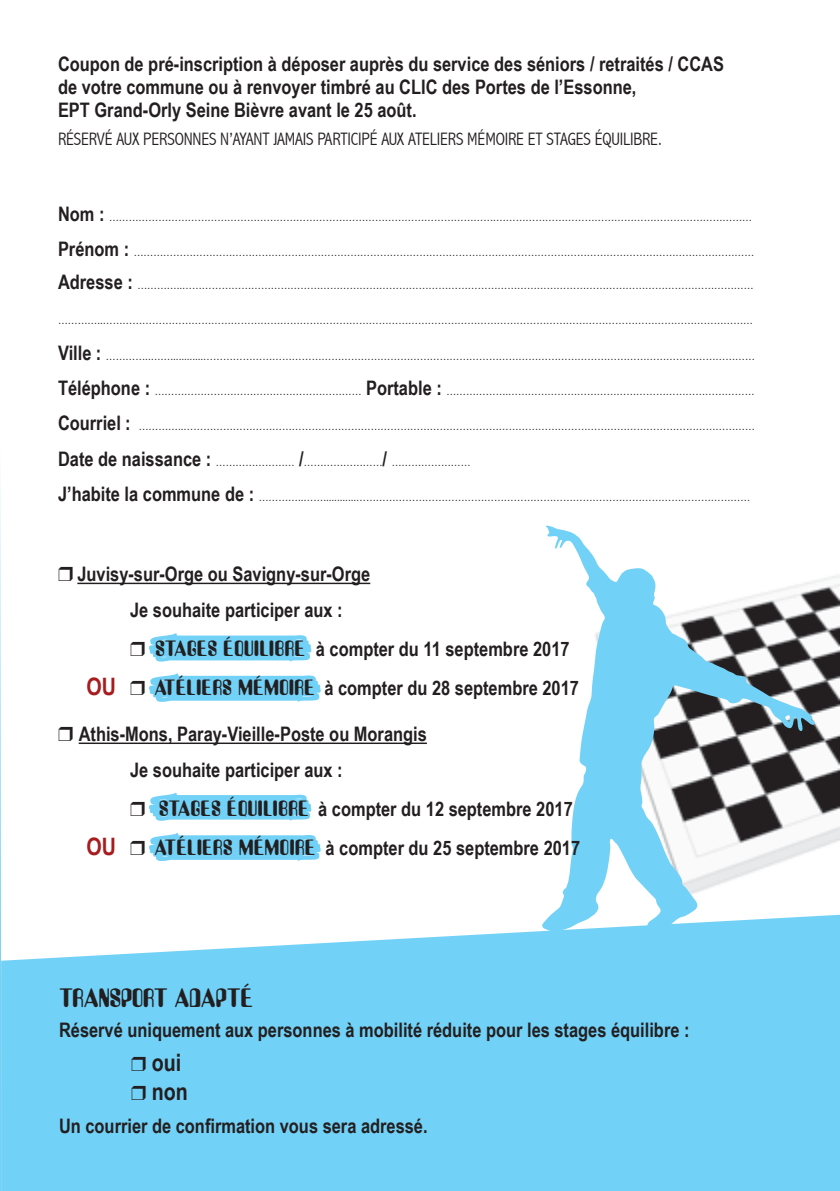
<style>
.page{position:relative;width:840px;height:1191px;background:#fff}
.page>*{position:absolute;margin:0;border:0;box-sizing:border-box;transform-origin:0 0}
.t1{font:24px "Amelia ICG";color:#231f20}
.t2{font:700 24px/28.8px "Arial Narrow";color:#231f20}
.t3{font:700 24px "Arial Narrow";color:#a61c1f}
.t4{font:700 20px/23px "Arial Narrow";color:#231f20}
.t5{font:300 condensed 18px "Abadi";letter-spacing:-.01em;color:#231f20}
.t6{font:12px "Arial Narrow";color:#231f20}
.s1{font-weight:700;font-size:20px}
.s2{font-family:"Amelia ICG";font-weight:400}
</style>
<div class="page">
<svg style="left:0;top:481px;width:1px;height:710px"></svg>
<div style="left:1px;top:921px;width:838px;height:270px;background:#72d1f6"></div>
<img style="left:814px;top:575px;width:25px;height:346px">
<svg style="left:541px;top:525px;width:273px;height:406px"></svg>
<hr style="left:77px;top:582px;width:293px;height:2px;background:#231f20">
<hr style="left:79px;top:742px;width:347px;height:2px;background:#231f20">
<svg style="left:132px;top:1057px;width:14px;height:14px"></svg>
<svg style="left:132px;top:1086px;width:14px;height:14px"></svg>
<svg style="left:149px;top:633px;width:162px;height:28px;background:#85d7f7"></svg>
<svg style="left:149px;top:673px;width:171px;height:29px;background:#89d8f7"></svg>
<svg style="left:149px;top:792px;width:162px;height:29px"></svg>
<svg style="left:149px;top:833px;width:171px;height:28px;background:#86d7f7"></svg>
<h2 class="t4" style="left:58px;top:52px;width:667px">Coupon de pré-inscription à déposer auprès du service des séniors / retraités / CCAS de votre commune ou à renvoyer timbré au CLIC des Portes de l’Essonne,<br>EPT Grand-Orly Seine Bièvre avant le 25 août.</h2>
<h3 class="t5" style="left:58px;top:128px;width:605px">RÉSERVÉ AUX PERSONNES N’AYANT JAMAIS PARTICIPÉ AUX ATELIERS MÉMOIRE ET STAGES ÉQUILIBRE.</h3>
<p class="t6" style="left:58px;top:208px;width:695px"><span class="s1">Nom :</span> ……………………………………………………………………………………………………….……………………………………………………………………</p>
<p class="t6" style="left:58px;top:243px;width:697px"><span class="s1">Prénom :</span> ………………………………………………………………………………………………………………………………………………………………………</p>
<p class="t6" style="left:58px;top:276px;width:696px"><span class="s1">Adresse :</span> …………..…………………………………………………………………………………………………………………………………………………………</p>
<p class="t6" style="left:58px;top:311px;width:696px">…………..………………………………………………………………………………………………………………………………………………………………………………</p>
<p class="t6" style="left:58px;top:346px;width:698px"><span class="s1">Ville :</span> …………..……............……………………………………………………………………………………………………………………………………………………</p>
<p class="t6" style="left:58px;top:382px;width:697px"><span class="s1">Téléphone :</span> ……………………………………………………… <span class="s1">Portable :</span> ……………….…………………………………………………………………</p>
<p class="t6" style="left:58px;top:417px;width:698px"><span class="s1">Courriel :</span> …………..…………………………………………………………………………………………………………………………………………………………</p>
<p class="t6" style="left:58px;top:452px;width:414px"><span class="s1">Date de naissance :</span> …………………… <span class="s1">/</span>……………………<span class="s1">/</span> ……………………</p>
<p class="t6" style="left:58px;top:488px;width:693px"><span class="s1">J’habite la commune de :</span> …………..……............…………………………………………………………………………………………………………</p>
<h2 class="t4" style="left:130px;top:555px;width:241px;line-height:35.4px;text-indent:-53px">Juvisy-sur-Orge ou Savigny-sur-Orge<br>Je souhaite participer aux :</h2>
<h2 class="t4" style="left:155px;top:636px;width:415px"><span class="s2">STAGES ÉQUILIBRE</span> à compter du 11 septembre 2017</h2>
<h1 class="t3" style="left:86px;top:668px;width:31px">OU</h1>
<h2 class="t4" style="left:154px;top:676px;width:426px"><span class="s2">ATÉLIERS MÉMOIRE</span> à compter du 28 septembre 2017</h2>
<h2 class="t4" style="left:130px;top:715px;width:298px;line-height:35.4px;text-indent:-51px">Athis-Mons, Paray-Vieille-Poste ou Morangis<br>Je souhaite participer aux :</h2>
<h2 class="t4" style="left:159px;top:796px;width:415px"><span class="s2">STAGES ÉQUILIBRE</span> à compter du 12 septembre 2017</h2>
<h1 class="t3" style="left:86px;top:828px;width:31px">OU</h1>
<h2 class="t4" style="left:154px;top:835px;width:427px"><span class="s2">ATÉLIERS MÉMOIRE</span> à compter du 25 septembre 2017</h2>
<h1 class="t1" style="left:59px;top:983px;width:195px">TRANSPORT ADAPTÉ</h1>
<h2 class="t4" style="left:59px;top:1017px;width:631px">Réservé uniquement aux personnes à mobilité réduite pour les stages équilibre :</h2>
<h1 class="t2" style="left:152px;top:1047px;width:38px">oui non</h1>
<h2 class="t4" style="left:59px;top:1113px;width:370px">Un courrier de confirmation vous sera adressé.</h2>
</div>
